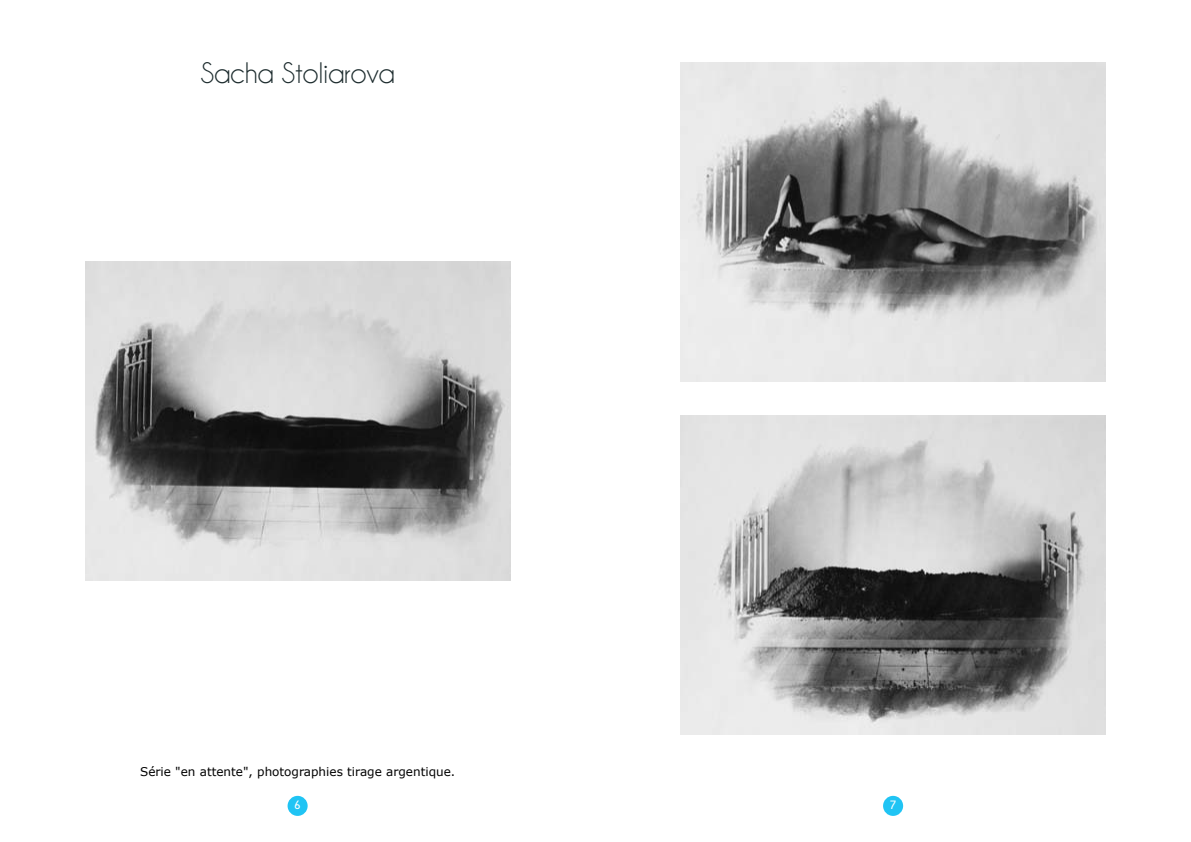
<style>
.page{position:relative;width:1191px;height:842px;background:#fff}
.page>*{position:absolute;margin:0;border:0;box-sizing:border-box;transform-origin:0 0}
.t1{font:30px "Champagne&Limousines";color:#1c2b2d}
.t2{font:12px "Verdana";color:#000}
.t3{font:700 12px "Champagne&Limousines";color:#fff}
</style>
<div class="page">
<div style="left:287px;top:796px;width:21px;height:20px;background:#20c4f4;border-radius:50%"></div>
<div style="left:883px;top:796px;width:20px;height:20px;background:#20c4f4;border-radius:50%"></div>
<img style="left:85px;top:261px;width:425px;height:319px">
<img style="left:680px;top:415px;width:426px;height:319px">
<img style="left:680px;top:62px;width:426px;height:319px">
<h1 class="t1" style="left:200px;top:58px;width:196px">Sacha Stoliarova</h1>
<p class="t2" style="left:140px;top:763px;width:317px">Série "en attente", photographies tirage argentique.</p>
<p class="t3" style="left:294px;top:798px;width:8px">6</p>
<p class="t3" style="left:889px;top:798px;width:8px">7</p>
</div>
